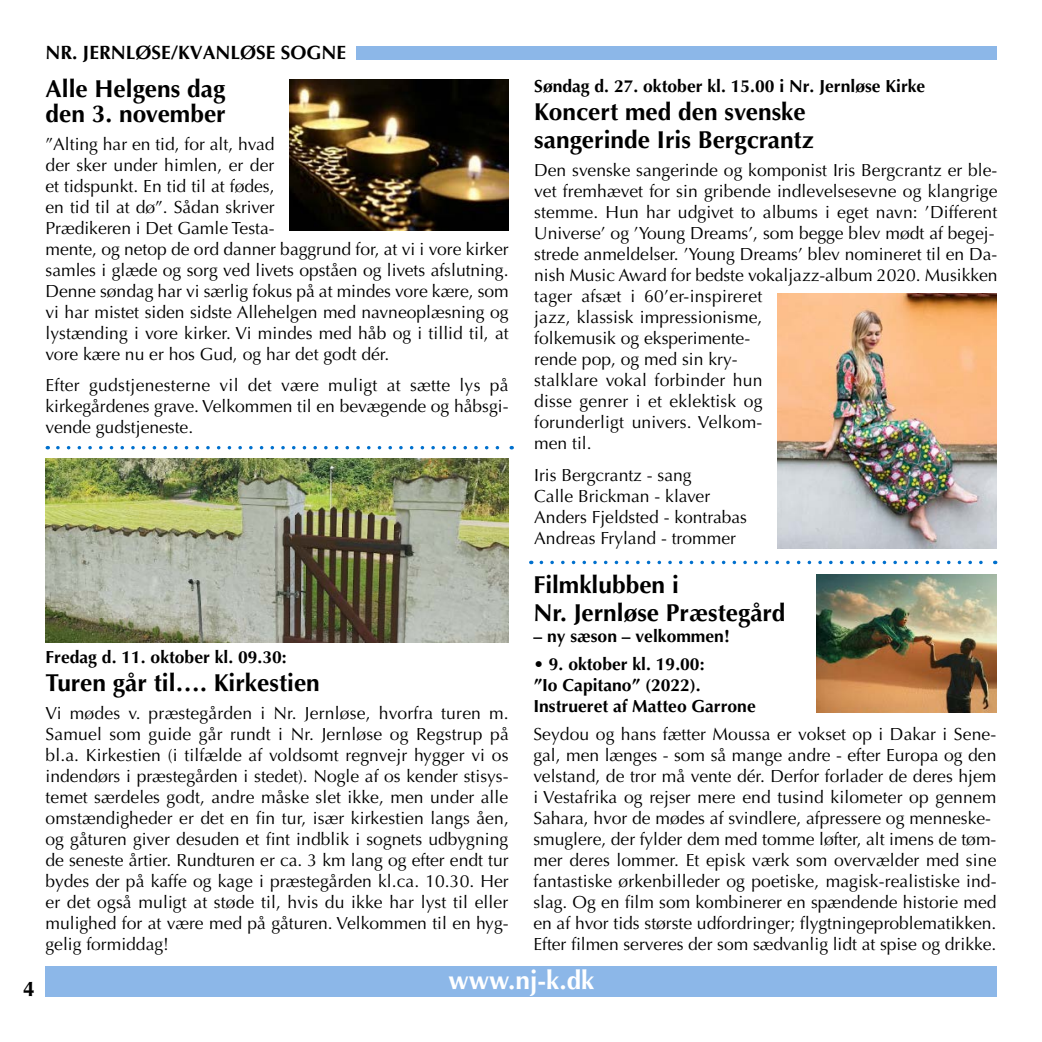
<style>
.page{position:relative;width:1042px;height:1042px;background:#fff}
.page>*{position:absolute;margin:0;border:0;box-sizing:border-box;transform-origin:0 0}
.t1{font:700 26.25px "Optima";color:#fff}
.t2{font:700 24.5px/28px "Optima";color:#000}
.t3{font:700 21px "Optima";color:#000}
.t4{font:700 19.25px "Optima";color:#000}
.t5{font:17.5px/21px "Optima";color:#000}
.t6{font:700 17.5px/21px "Optima";color:#000}
</style>
<div class="page">
<div style="left:46px;top:965px;width:951px;height:31px;background:#8cb7e8"></div>
<div style="left:356px;top:46px;width:640px;height:14px;background:#8cb7e8"></div>
<img style="left:46px;top:459px;width:462px;height:183px">
<img style="left:816px;top:575px;width:180px;height:137px">
<img style="left:777px;top:294px;width:219px;height:254px">
<img style="left:289px;top:79px;width:219px;height:152px">
<svg style="left:541px;top:561px;width:454px;height:3px"></svg>
<svg style="left:58px;top:446px;width:454px;height:3px"></svg>
<p class="t3" style="left:23px;top:976px;width:13px">4</p>
<p class="t4" style="left:46px;top:41px;width:302px">NR. JERNLØSE/KVANLØSE SOGNE</p>
<h2 class="t2" style="left:46px;top:77px;width:182px;line-height:24.5px">Alle Helgens dag den 3. november</h2>
<p class="t5" style="left:46px;top:134px;width:465px">”Alting har en tid, for alt, hvad<br>der sker under himlen, er der<br>et tidspunkt. En tid til at fødes,<br>en tid til at dø”. Sådan skriver<br>Prædikeren i Det Gamle Testa-<br>mente, og netop de ord danner baggrund for, at vi i vore kirker samles i glæde og sorg ved livets opståen og livets afslutning.<br>Denne søndag har vi særlig fokus på at mindes vore kære, som vi har mistet siden sidste Allehelgen med navneoplæsning og lystænding i vore kirker. Vi mindes med håb og i tillid til, at vore kære nu er hos Gud, og har det godt dér.</p>
<p class="t5" style="left:46px;top:375px;width:464px;text-align:justify">Efter gudstjenesterne vil det være muligt at sætte lys på kirkegårdenes grave. Velkommen til en bevægende og håbsgi&shy;vende gudstjeneste.</p>
<p class="t6" style="left:46px;top:647px;width:243px">Fredag d. 11. oktober kl. 09.30:</p>
<h2 class="t2" style="left:46px;top:669px;width:276px">Turen går til…. Kirkestien</h2>
<p class="t5" style="left:46px;top:703px;width:465px;text-align:justify">Vi mødes v. præstegården i Nr. Jernløse, hvorfra turen m.<br>Samuel som guide går rundt i Nr. Jernløse og Regstrup på bl.a. Kirkestien (i tilfælde af voldsomt regnvejr hygger vi os indendørs i præstegården i stedet). Nogle af os kender stisys&shy;temet særdeles godt, andre måske slet ikke, men under alle omstændigheder er det en fin tur, især kirkestien langs åen, og gåturen giver desuden et fint indblik i sognets udbygning de seneste årtier. Rundturen er ca. 3 km lang og efter endt tur bydes der på kaffe og kage i præstegården kl.ca. 10.30. Her er det også muligt at støde til, hvis du ikke har lyst til eller mulighed for at være med på gåturen. Velkommen til en hyg&shy;gelig formiddag!</p>
<p class="t6" style="left:534px;top:76px;width:393px">Søndag d. 27. oktober kl. 15.00 i Nr. Jernløse Kirke</p>
<h2 class="t2" style="left:534px;top:98px;width:281px">Koncert med den svenske sangerinde Iris Bergcrantz</h2>
<p class="t5" style="left:534px;top:160px;width:465px">Den svenske sangerinde og komponist Iris Bergcrantz er ble&shy;vet fremhævet for sin gribende indlevelsesevne og klangrige stemme. Hun har udgivet to albums i eget navn: ’Different Universe’ og ’Young Dreams’, som begge blev mødt af begej&shy;strede anmeldelser. ’Young Dreams’ blev nomineret til en Da&shy;nish Music Award for bedste vokaljazz-album 2020. Musikken tager afsæt i 60’er-inspireret<br>jazz, klassisk impressionisme,<br>folkemusik og eksperimente-<br>rende pop, og med sin kry-<br>stalklare vokal forbinder hun<br>disse genrer i et eklektisk og<br>forunderligt univers. Velkom-<br>men til.</p>
<p class="t5" style="left:534px;top:464px;width:214px">Iris Bergcrantz - sang<br>Calle Brickman - klaver<br>Anders Fjeldsted - kontrabas<br>Andreas Fryland - trommer</p>
<h2 class="t2" style="left:533px;top:570px;width:253px">Filmklubben i<br>Nr. Jernløse Præstegård</h2>
<p class="t6" style="left:533px;top:625px;width:198px">– ny sæson – velkommen!</p>
<p class="t6" style="left:533px;top:653px;width:224px">• 9. oktober kl. 19.00:<br>”Io Capitano” (2022).<br>Instrueret af Matteo Garrone</p>
<p class="t5" style="left:533px;top:723px;width:465px">Seydou og hans fætter Moussa er vokset op i Dakar i Sene&shy;gal, men længes - som så mange andre - efter Europa og den velstand, de tror må vente dér. Derfor forlader de deres hjem i Vestafrika og rejser mere end tusind kilometer op gennem Sahara, hvor de mødes af svindlere, afpressere og menneske&shy;smuglere, der fylder dem med tomme løfter, alt imens de tøm&shy;mer deres lommer. Et episk værk som overvælder med sine fantastiske ørkenbilleder og poetiske, magisk-realistiske ind&shy;slag. Og en film som kombinerer en spændende historie med en af hvor tids største udfordringer; flygtningeproblematikken.<br>Efter filmen serveres der som sædvanlig lidt at spise og drikke.</p>
<h1 class="t1" style="left:448px;top:964px;width:147px">www.nj-k.dk</h1>
</div>
